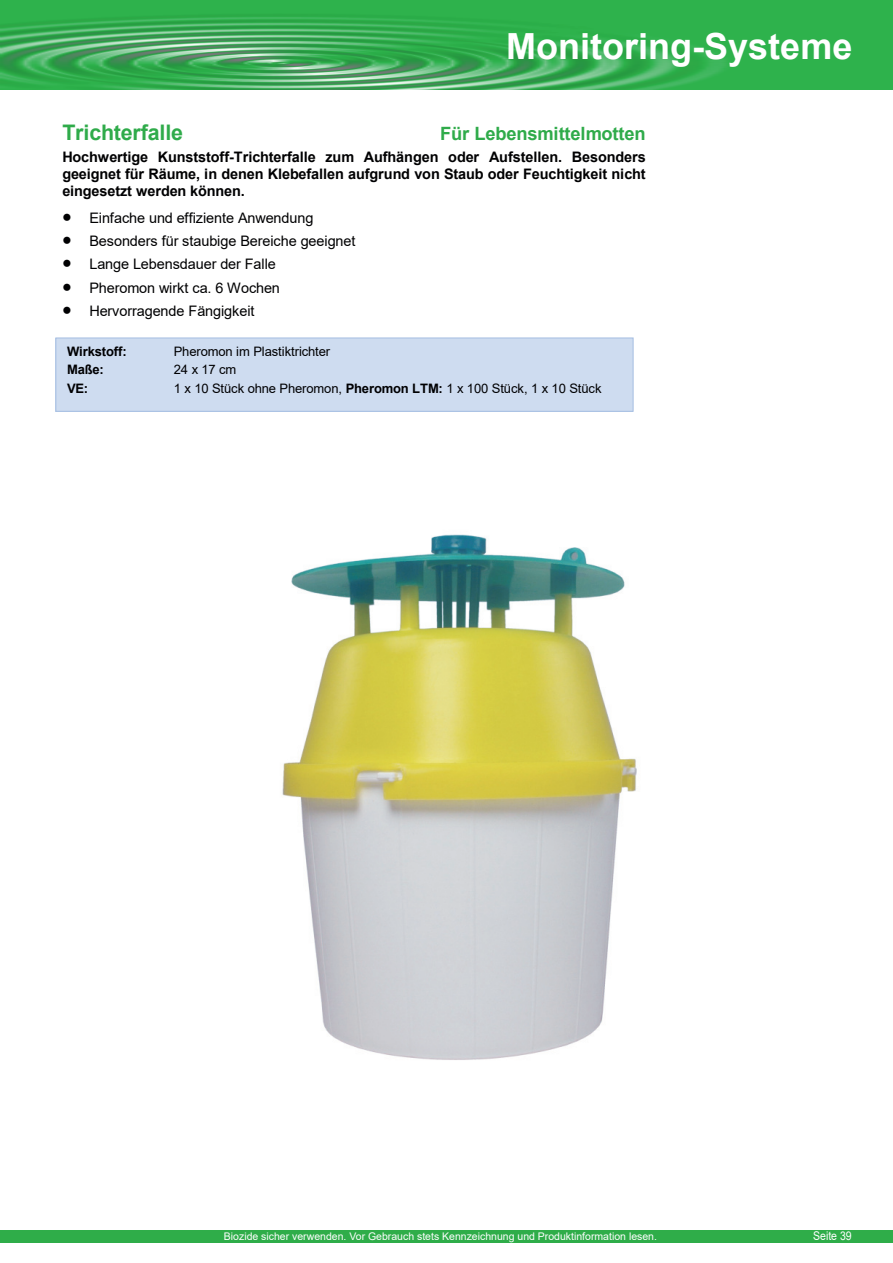
<style>
.page{position:relative;width:893px;height:1263px;background:#fff}
.page>*{position:absolute;margin:0;border:0;box-sizing:border-box;transform-origin:0 0}
.t1{font:700 36px "Arial";color:#fff}
.t2{font:700 21.45px "Arial";letter-spacing:-.01em;color:#2fab4a}
.t3{font:700 18.3px "Arial";letter-spacing:-.01em;color:#2fab4a}
.t4{font:700 14.55px/16.6px "Arial";letter-spacing:-.01em;color:#000002;text-align:justify}
.t5{font:14.55px "Arial";letter-spacing:-.01em;color:#000002}
.t6{font:13.05px "Arial";letter-spacing:-.015em;color:#000002}
.t7{font:700 13.05px "Arial";letter-spacing:-.015em;color:#000002}
.t8{font:12px "Arial";color:#fff;scale:.88 1}
.t9{font:10.5px "Arial";color:#fff}
.s1{font-weight:700}
</style>
<div class="page">
<svg style="left:0;top:0;width:893px;height:89px;background:#3baf56"></svg>
<div style="left:0;top:1230px;width:893px;height:12px;background:#2fad49"></div>
<img style="left:282px;top:534px;width:355px;height:526px">
<div style="left:56px;top:338px;width:577px;height:73px;background:#cedcf0"></div>
<div style="left:55px;top:338px;width:578px;height:74px;border:1px solid #a5bee2"></div>
<h1 class="t1" style="left:506px;top:21px;width:348px">Monitoring-Systeme</h1>
<h2 class="t2" style="left:62px;top:117px;width:122px">Trichterfalle</h2>
<p class="t3" style="left:440px;top:120px;width:207px">Für Lebensmittelmotten</p>
<p class="t4" style="left:62px;top:149px;width:585px">Hochwertige Kunststoff-Trichterfalle zum Aufhängen oder Aufstellen. Besonders geeignet für Räume, in denen Klebefallen aufgrund von Staub oder Feuchtigkeit nicht eingesetzt werden können.</p>
<p class="t5" style="left:62px;top:208px;width:253px">• Einfache und effiziente Anwendung</p>
<p class="t5" style="left:62px;top:231px;width:295px">• Besonders für staubige Bereiche geeignet</p>
<p class="t5" style="left:62px;top:254px;width:215px">• Lange Lebensdauer der Falle</p>
<p class="t5" style="left:62px;top:277px;width:219px">• Pheromon wirkt ca. 6 Wochen</p>
<p class="t5" style="left:62px;top:300px;width:194px">• Hervorragende Fängigkeit</p>
<p class="t7" style="left:67px;top:342px;width:61px">Wirkstoff:</p>
<p class="t6" style="left:174px;top:342px;width:158px">Pheromon im Plastiktrichter</p>
<p class="t7" style="left:67px;top:360px;width:38px">Maße:</p>
<p class="t6" style="left:174px;top:361px;width:64px">24 x 17 cm</p>
<p class="t7" style="left:67px;top:379px;width:23px">VE:</p>
<p class="t6" style="left:174px;top:379px;width:429px">1 x 10 Stück ohne Pheromon, <span class="s1">Pheromon LTM:</span> 1 x 100 Stück, 1 x 10 Stück</p>
<p class="t9" style="left:224px;top:1229px;width:435px">Biozide sicher verwenden. Vor Gebrauch stets Kennzeichnung und Produktinformation lesen.</p>
<p class="t8" style="left:813px;top:1228px;width:45px">Seite 39</p>
</div>
